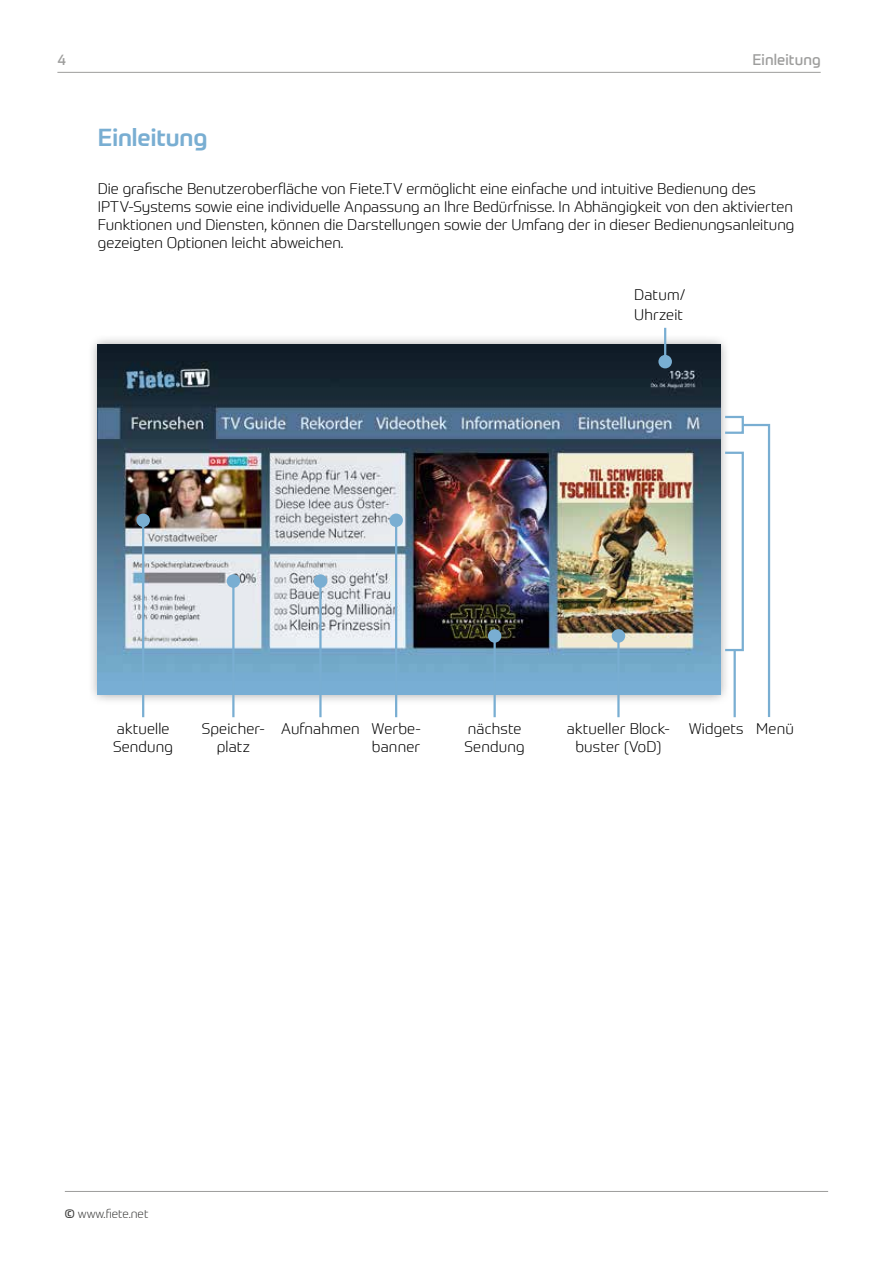
<style>
.page{position:relative;width:893px;height:1263px;background:#fff}
.page>*{position:absolute;margin:0;border:0;box-sizing:border-box;transform-origin:0 0}
.t1{font:500 24px "Prometo";color:#79aed2}
.t2{font:300 15px/18px "Prometo";color:#000}
.t3{font:15px "Prometo";letter-spacing:.005em;color:#9d9d9c}
.t4{font:300 12px "Prometo";color:#3c3c3b}
.s1{font-weight:400}
</style>
<div class="page">
<hr style="left:65px;top:1191px;width:763px;height:1px;background:#9d9d9c">
<hr style="left:57px;top:72px;width:764px;height:1px;background:#9d9d9c">
<div style="left:87px;top:334px;width:644px;height:371px;background:#000;opacity:.35"></div>
<img style="left:98px;top:344px;width:622px;height:350px">
<svg style="left:740px;top:423px;width:31px;height:294px"></svg>
<div style="left:724px;top:416px;width:20px;height:18px;border:2px solid #79aed2"></div>
<div style="left:724px;top:452px;width:20px;height:199px;border:2px solid #79aed2"></div>
<hr style="left:733px;top:650px;width:3px;height:67px;background:#79aed2">
<hr style="left:617px;top:636px;width:3px;height:81px;background:#79aed2">
<div style="left:612px;top:629px;width:13px;height:14px;background:#79aed2;border-radius:50%"></div>
<hr style="left:664px;top:328px;width:2px;height:34px;background:#79aed2">
<div style="left:658px;top:355px;width:14px;height:13px;background:#79aed2;border-radius:50%"></div>
<hr style="left:493px;top:636px;width:3px;height:81px;background:#79aed2">
<div style="left:488px;top:629px;width:13px;height:14px;background:#79aed2;border-radius:50%"></div>
<hr style="left:395px;top:520px;width:2px;height:197px;background:#79aed2">
<div style="left:389px;top:513px;width:14px;height:14px;background:#79aed2;border-radius:50%"></div>
<hr style="left:319px;top:581px;width:3px;height:136px;background:#79aed2">
<div style="left:314px;top:574px;width:13px;height:14px;background:#79aed2;border-radius:50%"></div>
<hr style="left:232px;top:581px;width:3px;height:136px;background:#79aed2">
<div style="left:227px;top:574px;width:13px;height:14px;background:#79aed2;border-radius:50%"></div>
<hr style="left:142px;top:520px;width:2px;height:197px;background:#79aed2">
<div style="left:136px;top:513px;width:14px;height:14px;background:#79aed2;border-radius:50%"></div>
<p class="t3" style="left:57px;top:51px;width:10px">4</p>
<p class="t3" style="left:752px;top:51px;width:70px">Einleitung</p>
<h1 class="t1" style="left:98px;top:123px;width:111px">Einleitung</h1>
<p class="t2" style="left:98px;top:179px;width:698px">Die grafische Benutzeroberfläche von Fiete.TV ermöglicht eine einfache und intuitive Bedienung des IPTV-Systems sowie eine individuelle Anpassung an Ihre Bedürfnisse. In Abhängigkeit von den aktivierten Funktionen und Diensten, können die Darstellungen sowie der Umfang der in dieser Bedienungsanleitung gezeigten Optionen leicht abweichen.</p>
<p class="t2" style="left:634px;top:285px;width:53px;line-height:19.5px">Datum/<br>Uhrzeit</p>
<p class="t2" style="left:281px;top:720px;width:80px">Aufnahmen</p>
<p class="t2" style="left:113px;top:720px;width:62px">aktuelle<br>Sendung</p>
<p class="t2" style="left:202px;top:720px;width:64px;text-align:center">Speicher&shy;platz</p>
<p class="t2" style="left:372px;top:720px;width:51px">Werbe&shy;banner</p>
<p class="t2" style="left:468px;top:720px;width:55px">nächste</p>
<p class="t2" style="left:689px;top:720px;width:107px">Widgets Menü</p>
<p class="t2" style="left:465px;top:738px;width:62px">Sendung</p>
<p class="t2" style="left:567px;top:720px;width:105px;text-align:center">aktueller Block&shy;buster (VoD)</p>
<p class="t4" style="left:65px;top:1206px;width:85px"><span class="s1">©</span> www.fiete.net</p>
</div>
